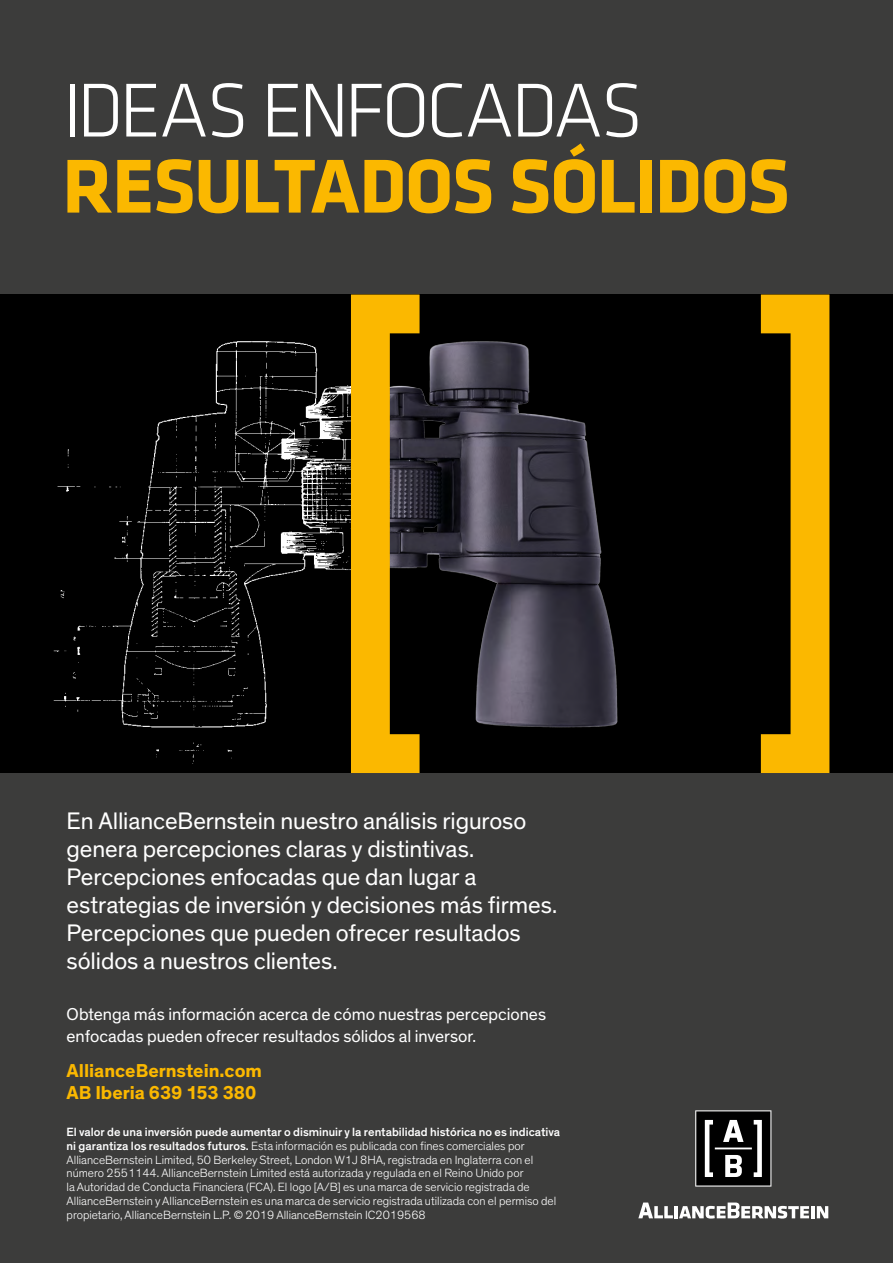
<style>
.page{position:relative;width:893px;height:1263px;background:#3c3c3b}
.page>*{position:absolute;margin:0;border:0;box-sizing:border-box;transform-origin:0 0}
.t1{font:700 79.05px "Klavika";letter-spacing:-.025em;color:#fbb800}
.t2{font:300 79.05px "Klavika";letter-spacing:-.05em;color:#fff}
.t3{font:24.3px/28px "Theinhardt";letter-spacing:-.005em;color:#fff}
.t4{font:700 19.05px/22px "Theinhardt";color:#fbb800}
.t5{font:17.55px/22px "Theinhardt";color:#fff}
.t6{font:300 12.15px/13.6px "Theinhardt";color:#fff}
.s1{font-weight:500}
</style>
<div class="page">
<hr style="left:811px;top:1206px;width:4px;height:12px;background:#fff">
<svg style="left:817px;top:1206px;width:11px;height:12px"></svg>
<svg style="left:638px;top:1202px;width:35px;height:16px"></svg>
<hr style="left:674px;top:1206px;width:4px;height:12px;background:#fff">
<svg style="left:679px;top:1202px;width:130px;height:16px"></svg>
<svg style="left:695px;top:1110px;width:76px;height:76px;background:#3f3f3f"></svg>
<div style="left:0;top:294px;width:893px;height:479px;background:#000"></div>
<img style="left:53px;top:341px;width:298px;height:423px">
<svg style="left:351px;top:294px;width:478px;height:479px"></svg>
<h1 class="t2" style="left:62px;top:63px;width:582px">IDEAS ENFOCADAS</h1>
<h1 class="t1" style="left:62px;top:129px;width:729px">RESULTADOS SÓLIDOS</h1>
<p class="t3" style="left:67px;top:807px;width:492px">En AllianceBernstein nuestro análisis riguroso genera percepciones claras y distintivas.<br>Percepciones enfocadas que dan lugar a estrategias de inversión y decisiones más firmes.<br>Percepciones que pueden ofrecer resultados sólidos a nuestros clientes.</p>
<h3 class="t5" style="left:67px;top:1003px;width:481px">Obtenga más información acerca de cómo nuestras percepciones enfocadas pueden ofrecer resultados sólidos al inversor.</h3>
<h3 class="t4" style="left:67px;top:1060px;width:197px">AllianceBernstein.com<br>AB Iberia 639 153 380</h3>
<p class="t6" style="left:67px;top:1126px;width:495px"><span class="s1">El valor de una inversión puede aumentar o disminuir y la rentabilidad histórica no es indicativa ni garantiza los resultados futuros.</span> Esta información es publicada con fines comerciales por AllianceBernstein Limited, 50 Berkeley Street, London W1J 8HA, registrada en Inglaterra con el número 2551144. AllianceBernstein Limited está autorizada y regulada en el Reino Unido por<br>la Autoridad de Conducta Financiera (FCA). El logo [A/B] es una marca de servicio registrada de AllianceBernstein y AllianceBernstein es una marca de servicio registrada utilizada con el permiso del propietario, AllianceBernstein L.P. © 2019 AllianceBernstein IC2019568</p>
</div>
